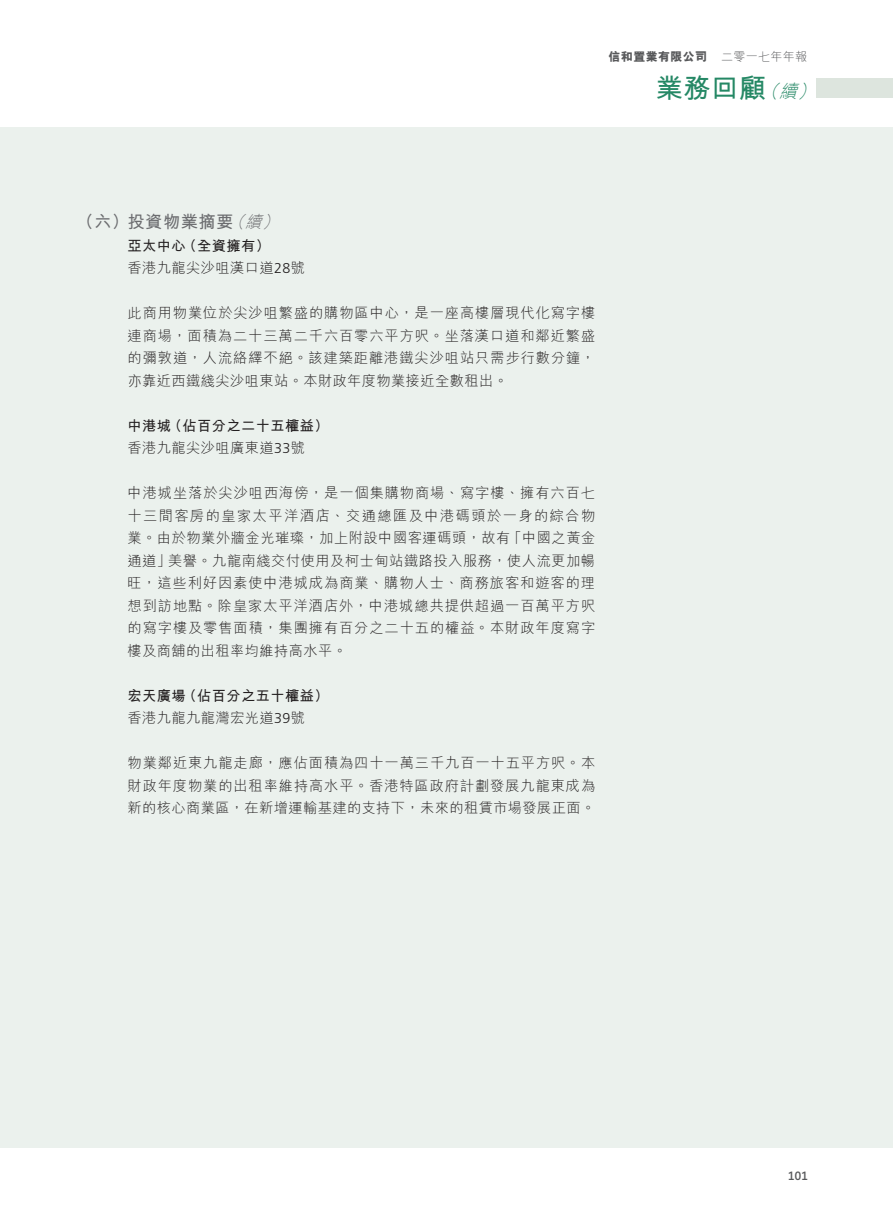
<style>
.page{position:relative;width:893px;height:1212px;background:#fff}
.page>*{position:absolute;margin:0;border:0;box-sizing:border-box;transform-origin:0 0}
.t1{font:700 27px "M Hei HK";color:#258865}
.t2{font:700 17.25px "M Hei HK";letter-spacing:.03em;color:#6c6d70}
.t3{font:300 14.25px/22.5px "M Hei HK";letter-spacing:.03em;color:#231f20;text-align:justify}
.t4{font:700 14.25px/22.5px "M Hei HK";letter-spacing:.03em;color:#231f20}
.t5{font:800 12px "M Hei HK";letter-spacing:.03em;color:#57585a}
.t6{font:12px "BNPP Sans";color:#57585a}
.s1{font-weight:300}
.s2{font-weight:300;font-style:italic;font-size:18px}
.s3{font-weight:300;font-style:italic;font-size:16.5px}
.s4{font-weight:700}
.s5{font-family:"Frutiger LT Std"}
.s6{font-family:"Frutiger LT Std";font-weight:300}
</style>
<div class="page">
<div style="left:816px;top:79px;width:77px;height:19px;background:#dde5de"></div>
<div style="left:0;top:128px;width:893px;height:1020px;background:#ebf1ed"></div>
<p class="t5" style="left:609px;top:48px;width:200px">信和置業有限公司 <span class="s1">二零一七年年報</span></p>
<h1 class="t1" style="left:656px;top:68px;width:168px">業務回顧<span class="s2">（續）</span></h1>
<p class="t2" style="left:76px;top:209px;width:209px">（六）投資物業摘要<span class="s3">（續）</span></p>
<p class="t3" style="left:128px;top:233px;width:179px"><span class="s4">亞太中心（全資擁有）<br></span>香港九龍尖沙咀漢口道<span class="s5">28</span>號</p>
<p class="t3" style="left:128px;top:301px;width:469px">此商用物業位於尖沙咀繁盛的購物區中心，是一座高樓層現代化寫字樓連商場，面積為二十三萬二千六百零六平方呎。坐落漢口道和鄰近繁盛的彌敦道，人流絡繹不絕。該建築距離港鐵尖沙咀站只需步行數分鐘，亦靠近西鐵綫尖沙咀東站。本財政年度物業接近全數租出。</p>
<p class="t4" style="left:128px;top:413px;width:203px">中港城（佔百分之二十五權益）<span class="s1">香港九龍尖沙咀廣東道</span><span class="s6">33</span><span class="s1">號</span></p>
<p class="t3" style="left:128px;top:481px;width:469px">中港城坐落於尖沙咀西海傍，是一個集購物商場、寫字樓、擁有六百七十三間客房的皇家太平洋酒店、交通總匯及中港碼頭於一身的綜合物業。由於物業外牆金光璀璨，加上附設中國客運碼頭，故有「中國之黃金通道」美譽。九龍南綫交付使用及柯士甸站鐵路投入服務，使人流更加暢旺，這些利好因素使中港城成為商業、購物人士、商務旅客和遊客的理想到訪地點。除皇家太平洋酒店外，中港城總共提供超過一百萬平方呎的寫字樓及零售面積，集團擁有百分之二十五的權益。本財政年度寫字樓及商舖的出租率均維持高水平。</p>
<p class="t4" style="left:128px;top:683px;width:203px">宏天廣場（佔百分之五十權益）<span class="s1">香港九龍九龍灣宏光道</span><span class="s6">39</span><span class="s1">號</span></p>
<p class="t3" style="left:128px;top:751px;width:469px">物業鄰近東九龍走廊，應佔面積為四十一萬三千九百一十五平方呎。本財政年度物業的出租率維持高水平。香港特區政府計劃發展九龍東成為新的核心商業區，在新增運輸基建的支持下，未來的租賃市場發展正面。</p>
<p class="t6" style="left:788px;top:1167px;width:21px">101</p>
</div>
